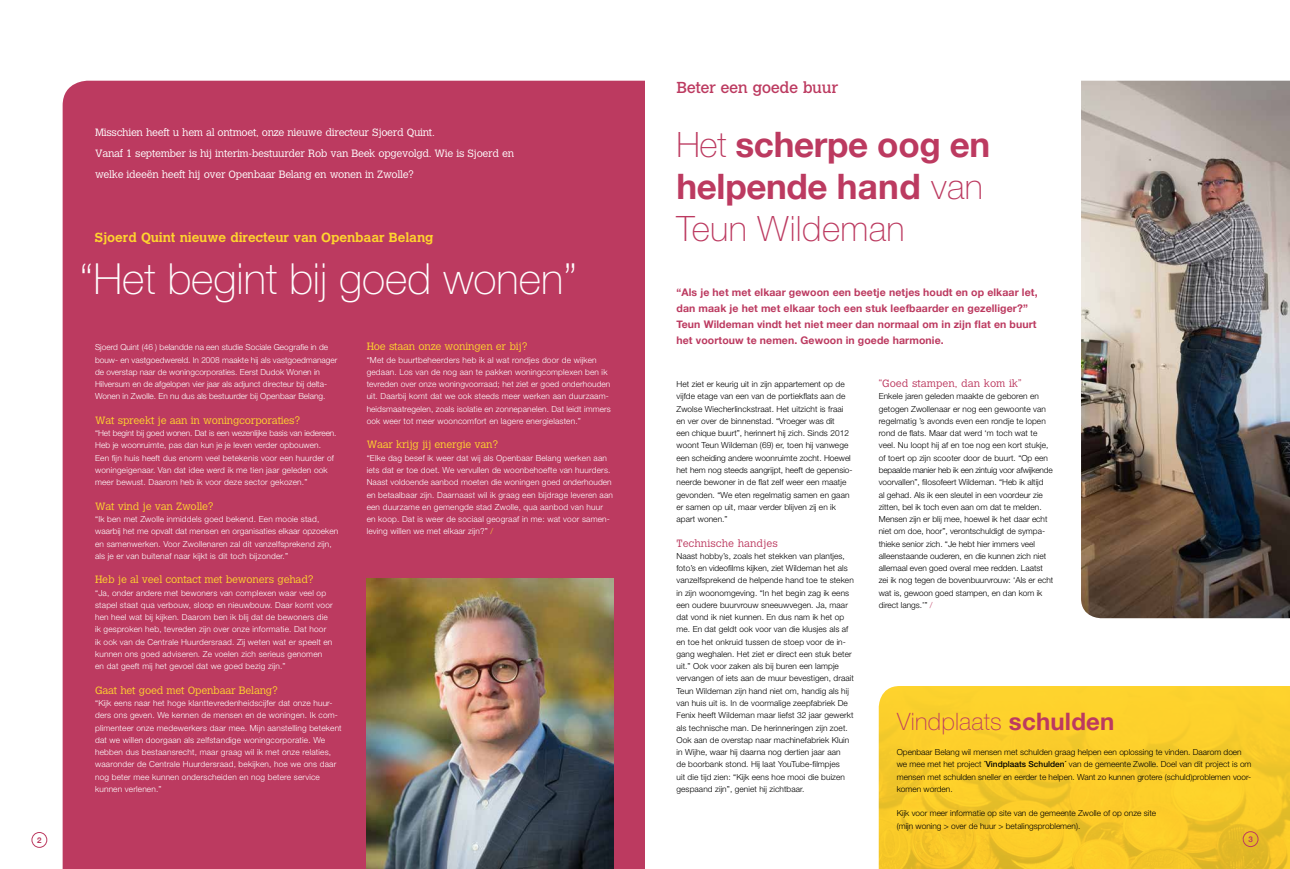
<style>
.page{position:relative;width:1290px;height:869px;background:#fff}
.page>*{position:absolute;margin:0;border:0;box-sizing:border-box;transform-origin:0 0}
.t1{font:100 42.88px "Helvetica Neue";color:#fff}
.t2{font:700 35px/42px "Helvetica Neue";letter-spacing:-.01em;color:#bc3a60}
.t3{font:100 23.97px "Helvetica Neue";letter-spacing:.01em;color:#bc3a60}
.t4{font:500 15.75px "M Calvert";letter-spacing:-.02em;color:#bc3a60}
.t5{font:700 13.12px "M Calvert";color:#ffd52e}
.t6{font:700 10.5px/15.8px "Helvetica Neue";letter-spacing:.01em;color:#bc3a60}
.t7{font:300 10.5px/21px "M Calvert";letter-spacing:-.02em;color:#fff}
.t8{font:300 10.5px "M Calvert";letter-spacing:-.01em;color:#ffd52e}
.t9{font:300 10.5px "M Calvert";letter-spacing:.01em;color:#bc3a60}
.t10{font:300 8.31px/12.2px "Helvetica Neue";letter-spacing:.01em;color:#000}
.t11{font:300 8.31px/12.2px "Helvetica Neue";letter-spacing:.02em;color:#fff}
.t12{font:300 8.31px/12.2px "Helvetica Neue";color:#fff}
.t13{font:700 7.88px "Helvetica Neue";color:#bc3a60}
.s1{color:#ffd52e}
.s2{font-weight:100}
.s3{color:#bc3a60}
.s4{font-weight:700}
.s5{font-weight:500}
</style>
<div class="page">
<div style="left:63px;top:81px;width:582px;height:787px;background:#bc3a60"></div>
<img style="left:367px;top:578px;width:246px;height:290px">
<img style="left:1081px;top:81px;width:209px;height:537px">
<img style="left:879px;top:686px;width:411px;height:182px">
<div style="left:31px;top:831px;width:16px;height:16px;border:1px solid #bc3a60;border-radius:50%"></div>
<div style="left:1243px;top:830px;width:15px;height:16px;border:1px solid #bc3a60;border-radius:50%"></div>
<p class="t13" style="left:37px;top:835px;width:6px">2</p>
<p class="t7" style="left:95px;top:122px;width:420px">Misschien heeft u hem al ontmoet, onze nieuwe directeur Sjoerd Quint.<br>Vanaf 1 september is hij interim-bestuurder Rob van Beek opgevolgd. Wie is Sjoerd en welke ideeën heeft hij over Openbaar Belang en wonen in Zwolle?</p>
<h3 class="t5" style="left:95px;top:229px;width:340px">Sjoerd Quint nieuwe directeur van Openbaar Belang</h3>
<h1 class="t1" style="left:80px;top:254px;width:498px">“Het begint bij goed wonen”</h1>
<p class="t12" style="left:95px;top:341px;width:244px">Sjoerd Quint (46 ) belandde na een studie Sociale Geografie in de bouw- en vastgoedwereld. In 2008 maakte hij als vastgoedmanager de overstap naar de woningcorporaties. Eerst Dudok Wonen in Hilversum en de afgelopen vier jaar als adjunct directeur bij delta-Wonen in Zwolle. En nu dus als bestuurder bij Openbaar Belang.</p>
<p class="t8" style="left:95px;top:414px;width:207px">Wat spreekt je aan in woningcorporaties?</p>
<p class="t11" style="left:95px;top:426px;width:243px">“Het begint bij goed wonen. Dat is een wezenlijke basis van iedereen.<br>Heb je woonruimte, pas dan kun je je leven verder opbouwen.<br>Een fijn huis heeft dus enorm veel betekenis voor een huurder of woningeigenaar. Van dat idee werd ik me tien jaar geleden ook meer bewust. Daarom heb ik voor deze sector gekozen.”</p>
<p class="t8" style="left:95px;top:500px;width:120px">Wat vind je van Zwolle?</p>
<p class="t11" style="left:95px;top:512px;width:245px">“Ik ben met Zwolle inmiddels goed bekend. Een mooie stad, waarbij het me opvalt dat mensen en organisaties elkaar opzoeken en samenwerken. Voor Zwollenaren zal dit vanzelfsprekend zijn, als je er van buitenaf naar kijkt is dit toch bijzonder.”</p>
<p class="t8" style="left:95px;top:573px;width:220px">Heb je al veel contact met bewoners gehad?</p>
<p class="t11" style="left:95px;top:586px;width:239px">“Ja, onder andere met bewoners van complexen waar veel op stapel staat qua verbouw, sloop en nieuwbouw. Daar komt voor hen heel wat bij kijken. Daarom ben ik blij dat de bewoners die ik gesproken heb, tevreden zijn over onze informatie. Dat hoor ik ook van de Centrale Huurdersraad. Zij weten wat er speelt en kunnen ons goed adviseren. Ze voelen zich serieus genomen en dat geeft mij het gevoel dat we goed bezig zijn.”</p>
<p class="t8" style="left:95px;top:683px;width:184px">Gaat het goed met Openbaar Belang?</p>
<p class="t11" style="left:95px;top:696px;width:248px">“Kijk eens naar het hoge klanttevredenheidscijfer dat onze huur&shy;ders ons geven. We kennen de mensen en de woningen. Ik com&shy;plimenteer onze medewerkers daar mee. Mijn aanstelling betekent dat we willen doorgaan als zelfstandige woningcorporatie. We hebben dus bestaansrecht, maar graag wil ik met onze relaties, waaronder de Centrale Huurdersraad, bekijken, hoe we ons daar nog beter mee kunnen onderscheiden en nog betere service kunnen verlenen.”</p>
<p class="t8" style="left:367px;top:340px;width:162px">Hoe staan onze woningen er bij?</p>
<p class="t11" style="left:367px;top:353px;width:246px">“Met de buurtbeheerders heb ik al wat rondjes door de wijken gedaan. Los van de nog aan te pakken woningcomplexen ben ik tevreden over onze woningvoorraad; het ziet er goed onderhouden uit. Daarbij komt dat we ook steeds meer werken aan duurzaam&shy;heidsmaatregelen, zoals isolatie en zonnepanelen. Dat leidt immers ook weer tot meer wooncomfort en lagere energielasten.”</p>
<p class="t8" style="left:367px;top:438px;width:133px">Waar krijg jij energie van?</p>
<p class="t11" style="left:367px;top:451px;width:248px">“Elke dag besef ik weer dat wij als Openbaar Belang werken aan iets dat er toe doet. We vervullen de woonbehoefte van huurders.<br>Naast voldoende aanbod moeten die woningen goed onderhouden en betaalbaar zijn. Daarnaast wil ik graag een bijdrage leveren aan een duurzame en gemengde stad Zwolle, qua aanbod van huur en koop. Dat is weer de sociaal geograaf in me: wat voor samen&shy;leving willen we met elkaar zijn?” <span class="s1">/</span></p>
<h3 class="t4" style="left:676px;top:78px;width:163px">Beter een goede buur</h3>
<h2 class="t2" style="left:676px;top:122px;width:315px"><span class="s2">Het</span> scherpe oog en helpende hand <span class="s2">van<br>Teun Wildeman</span></h2>
<p class="t6" style="left:676px;top:284px;width:363px">“Als je het met elkaar gewoon een beetje netjes houdt en op elkaar let, dan maak je het met elkaar toch een stuk leefbaarder en gezelliger?” Teun Wildeman vindt het niet meer dan normaal om in zijn flat en buurt het voortouw te nemen. Gewoon in goede harmonie.</p>
<p class="t10" style="left:676px;top:377px;width:178px">Het ziet er keurig uit in zijn appartement op de vijfde etage van een van de portiekflats aan de Zwolse Wiecherlinckstraat. Het uitzicht is fraai en ver over de binnenstad. “Vroeger was dit<br>een chique buurt”, herinnert hij zich. Sinds 2012 woont Teun Wildeman (69) er, toen hij vanwege een scheiding andere woonruimte zocht. Hoewel het hem nog steeds aangrijpt, heeft de gepensio&shy;neerde bewoner in de flat zelf weer een maatje gevonden. “We eten regelmatig samen en gaan er samen op uit, maar verder blijven zij en ik apart wonen.”</p>
<p class="t9" style="left:676px;top:536px;width:103px">Technische handjes</p>
<p class="t10" style="left:676px;top:549px;width:179px">Naast hobby’s, zoals het stekken van plantjes, foto’s en videofilms kijken, ziet Wildeman het als vanzelfsprekend de helpende hand toe te steken in zijn woonomgeving. “In het begin zag ik eens een oudere buurvrouw sneeuwvegen. Ja, maar dat vond ik niet kunnen. En dus nam ik het op me. En dat geldt ook voor van die klusjes als af en toe het onkruid tussen de stoep voor de in&shy;gang weghalen. Het ziet er direct een stuk beter uit.” Ook voor zaken als bij buren een lampje vervangen of iets aan de muur bevestigen, draait Teun Wildeman zijn hand niet om, handig als hij van huis uit is. In de voormalige zeepfabriek De Fenix heeft Wildeman maar liefst 32 jaar gewerkt als technische man. De herinneringen zijn zoet.<br>Ook aan de overstap naar machinefabriek Kluin in Wijhe, waar hij daarna nog dertien jaar aan<br>de boorbank stond. Hij laat YouTube-filmpjes<br>uit die tijd zien: “Kijk eens hoe mooi die buizen gespaand zijn”, geniet hij zichtbaar.</p>
<p class="t9" style="left:879px;top:377px;width:144px">“Goed stampen, dan kom ik”</p>
<p class="t10" style="left:879px;top:390px;width:176px">Enkele jaren geleden maakte de geboren en getogen Zwollenaar er nog een gewoonte van regelmatig ’s avonds even een rondje te lopen rond de flats. Maar dat werd ‘m toch wat te veel. Nu loopt hij af en toe nog een kort stukje, of toert op zijn scooter door de buurt. “Op een bepaalde manier heb ik een zintuig voor afwijkende voorvallen”, filosofeert Wildeman. “Heb ik altijd<br>al gehad. Als ik een sleutel in een voordeur zie zitten, bel ik toch even aan om dat te melden.<br>Mensen zijn er blij mee, hoewel ik het daar echt niet om doe, hoor”, verontschuldigt de sympa&shy;thieke senior zich. “Je hebt hier immers veel alleenstaande ouderen, en die kunnen zich niet allemaal even goed overal mee redden. Laatst zei ik nog tegen de bovenbuurvrouw: ‘Als er echt wat is, gewoon goed stampen, en dan kom ik direct langs.’” <span class="s3">/</span></p>
<h3 class="t3" style="left:897px;top:708px;width:219px">Vindplaats <span class="s4">schulden</span></h3>
<p class="t10" style="left:897px;top:745px;width:356px">Openbaar Belang wil mensen met schulden graag helpen een oplossing te vinden. Daarom doen we mee met het project <span class="s5">´Vindplaats Schulden´</span> van de gemeente Zwolle. Doel van dit project is om mensen met schulden sneller en eerder te helpen. Want zo kunnen grotere (schuld)problemen voor&shy;komen worden.</p>
<p class="t10" style="left:897px;top:806px;width:261px">Kijk voor meer informatie op site van de gemeente Zwolle of op onze site (mijn woning &gt; over de huur &gt; betalingsproblemen).</p>
<p class="t13" style="left:1248px;top:834px;width:6px">3</p>
</div>
